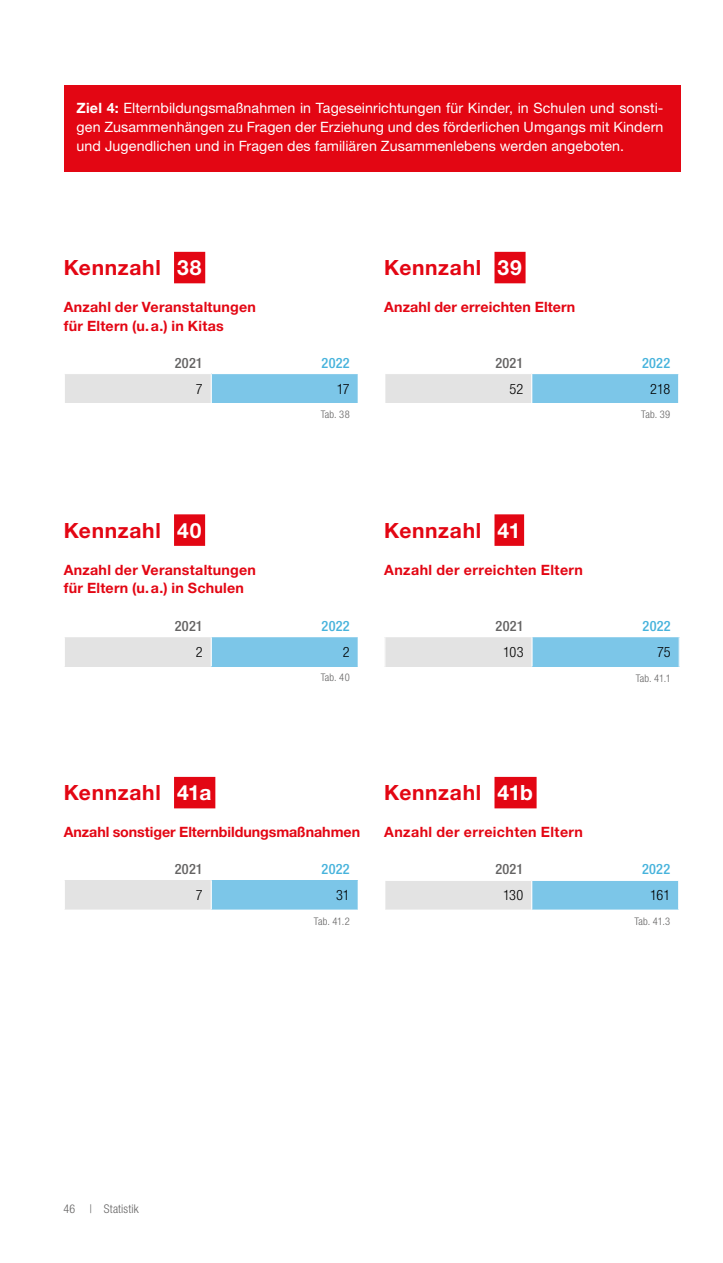
<style>
.page{position:relative;width:723px;height:1263px;background:#fff}
.page>*{position:absolute;margin:0;border:0;box-sizing:border-box;transform-origin:0 0}
.t1{font:700 21px "Helvetica Neue LT Std";letter-spacing:.03em;color:#e30613}
.t2{font:14.25px/18.8px "Helvetica Neue LT Std";letter-spacing:.005em;color:#fff;text-align:justify}
.t3{font:700 14.25px/18.8px "Helvetica Neue LT Std";letter-spacing:.015em;color:#e30613}
.t4{font:700 14.25px "Helvetica Neue LT Std";letter-spacing:-.005em;color:#e30613}
.t5{font:500 condensed 14.25px "Helvetica Neue LT Std";letter-spacing:.015em;color:#646363}
.t6{font:500 condensed 14.25px "Helvetica Neue LT Std";letter-spacing:.02em;color:#47b3dc}
.t7{font:300 condensed 14.25px "Helvetica Neue LT Std";letter-spacing:-.005em;color:#000}
.t8{font:300 condensed 12px "Helvetica Neue LT Std";letter-spacing:.01em;color:#646363}
.t9{font:300 condensed 10.5px "Helvetica Neue LT Std";color:#646363}
.s1{font-weight:700}
.s2{color:#fff}
</style>
<div class="page">
<div style="left:64px;top:374px;width:147px;height:29px;background:#e3e3e3"></div>
<div style="left:211px;top:374px;width:147px;height:29px;background:#7cc6e8"></div>
<svg style="left:211px;top:374px;width:1px;height:29px"></svg>
<svg style="left:64px;top:374px;width:1px;height:29px"></svg>
<div style="left:174px;top:252px;width:31px;height:31px;background:#e30613"></div>
<div style="left:385px;top:374px;width:147px;height:29px;background:#e3e3e3"></div>
<div style="left:532px;top:374px;width:147px;height:29px;background:#7cc6e8"></div>
<svg style="left:531px;top:374px;width:1px;height:29px"></svg>
<svg style="left:678px;top:374px;width:1px;height:29px"></svg>
<div style="left:494px;top:252px;width:31px;height:31px;background:#e30613"></div>
<div style="left:64px;top:637px;width:147px;height:29px;background:#e3e3e3"></div>
<div style="left:211px;top:637px;width:147px;height:29px;background:#7cc6e8"></div>
<svg style="left:211px;top:637px;width:1px;height:29px"></svg>
<svg style="left:64px;top:637px;width:1px;height:29px"></svg>
<div style="left:64px;top:880px;width:147px;height:30px;background:#e3e3e3"></div>
<div style="left:211px;top:880px;width:147px;height:30px;background:#7cc6e8"></div>
<hr style="left:64px;top:909px;width:147px;height:2px;background:#fff">
<hr style="left:211px;top:909px;width:148px;height:2px;background:#fff">
<svg style="left:211px;top:880px;width:1px;height:29px"></svg>
<svg style="left:64px;top:880px;width:1px;height:29px"></svg>
<div style="left:385px;top:880px;width:147px;height:30px;background:#e3e3e3"></div>
<div style="left:532px;top:880px;width:147px;height:30px;background:#7cc6e8"></div>
<hr style="left:384px;top:880px;width:148px;height:1px;background:#fff">
<hr style="left:532px;top:880px;width:147px;height:1px;background:#fff">
<hr style="left:384px;top:909px;width:148px;height:2px;background:#fff">
<hr style="left:532px;top:909px;width:147px;height:2px;background:#fff">
<svg style="left:531px;top:881px;width:1px;height:28px"></svg>
<svg style="left:678px;top:881px;width:1px;height:29px"></svg>
<div style="left:174px;top:514px;width:31px;height:32px;background:#e30613"></div>
<div style="left:174px;top:777px;width:41px;height:31px;background:#e30613"></div>
<div style="left:494px;top:777px;width:42px;height:31px;background:#e30613"></div>
<div style="left:494px;top:514px;width:30px;height:32px;background:#e30613"></div>
<div style="left:385px;top:637px;width:147px;height:29px;background:#e3e3e3"></div>
<div style="left:532px;top:637px;width:147px;height:29px;background:#7cc6e8"></div>
<svg style="left:531px;top:637px;width:1px;height:29px"></svg>
<svg style="left:679px;top:637px;width:1px;height:30px"></svg>
<div style="left:64px;top:85px;width:616px;height:87px;background:#e30613"></div>
<p class="t2" style="left:77px;top:99px;width:588px"><span class="s1">Ziel 4:</span> Elternbildungsmaßnahmen in Tageseinrichtungen für Kinder, in Schulen und sonsti&shy;gen Zusammenhängen zu Fragen der Erziehung und des förderlichen Umgangs mit Kindern und Jugendlichen und in Fragen des familiären Zusammenlebens werden angeboten.</p>
<h1 class="t1" style="left:64px;top:255px;width:139px">Kennzahl <span class="s2">38</span></h1>
<h1 class="t1" style="left:384px;top:255px;width:139px">Kennzahl <span class="s2">39</span></h1>
<p class="t3" style="left:64px;top:297px;width:194px">Anzahl der Veranstaltungen für Eltern (u.a.) in Kitas</p>
<p class="t3" style="left:384px;top:297px;width:192px">Anzahl der erreichten Eltern</p>
<p class="t5" style="left:175px;top:354px;width:29px">2021</p>
<p class="t6" style="left:322px;top:354px;width:30px">2022</p>
<p class="t7" style="left:196px;top:380px;width:8px">7</p>
<p class="t7" style="left:337px;top:380px;width:14px">17</p>
<p class="t9" style="left:321px;top:408px;width:31px">Tab. 38</p>
<p class="t5" style="left:495px;top:354px;width:29px">2021</p>
<p class="t6" style="left:642px;top:354px;width:30px">2022</p>
<p class="t7" style="left:509px;top:380px;width:15px">52</p>
<p class="t7" style="left:650px;top:380px;width:21px">218</p>
<p class="t9" style="left:641px;top:408px;width:30px">Tab. 39</p>
<h1 class="t1" style="left:64px;top:517px;width:139px">Kennzahl <span class="s2">40</span></h1>
<h1 class="t1" style="left:384px;top:517px;width:138px">Kennzahl <span class="s2">41</span></h1>
<p class="t3" style="left:64px;top:560px;width:194px">Anzahl der Veranstaltungen für Eltern (u.a.) in Schulen</p>
<p class="t3" style="left:384px;top:560px;width:200px">Anzahl der erreichten Eltern</p>
<p class="t5" style="left:175px;top:617px;width:29px">2021</p>
<p class="t6" style="left:322px;top:617px;width:30px">2022</p>
<p class="t7" style="left:196px;top:643px;width:8px">2</p>
<p class="t7" style="left:343px;top:643px;width:8px">2</p>
<p class="t9" style="left:321px;top:671px;width:31px">Tab. 40</p>
<p class="t5" style="left:496px;top:617px;width:29px">2021</p>
<p class="t6" style="left:642px;top:617px;width:30px">2022</p>
<p class="t7" style="left:503px;top:643px;width:22px">103</p>
<p class="t7" style="left:657px;top:643px;width:15px">75</p>
<p class="t9" style="left:636px;top:673px;width:37px">Tab. 41.1</p>
<h1 class="t1" style="left:64px;top:780px;width:149px">Kennzahl <span class="s2">41a</span></h1>
<h1 class="t1" style="left:384px;top:780px;width:150px">Kennzahl <span class="s2">41b</span></h1>
<p class="t4" style="left:64px;top:823px;width:298px">Anzahl sonstiger Elternbildungsmaßnahmen</p>
<p class="t3" style="left:384px;top:822px;width:200px">Anzahl der erreichten Eltern</p>
<p class="t5" style="left:175px;top:861px;width:29px">2021</p>
<p class="t6" style="left:322px;top:861px;width:30px">2022</p>
<p class="t7" style="left:196px;top:887px;width:8px">7</p>
<p class="t7" style="left:336px;top:887px;width:15px">31</p>
<p class="t9" style="left:314px;top:915px;width:37px">Tab. 41.2</p>
<p class="t8" style="left:63px;top:1202px;width:77px">46 | Statistik</p>
<p class="t5" style="left:495px;top:861px;width:29px">2021</p>
<p class="t6" style="left:642px;top:861px;width:30px">2022</p>
<p class="t7" style="left:503px;top:887px;width:22px">130</p>
<p class="t7" style="left:650px;top:887px;width:21px">161</p>
<p class="t9" style="left:634px;top:915px;width:37px">Tab. 41.3</p>
</div>
